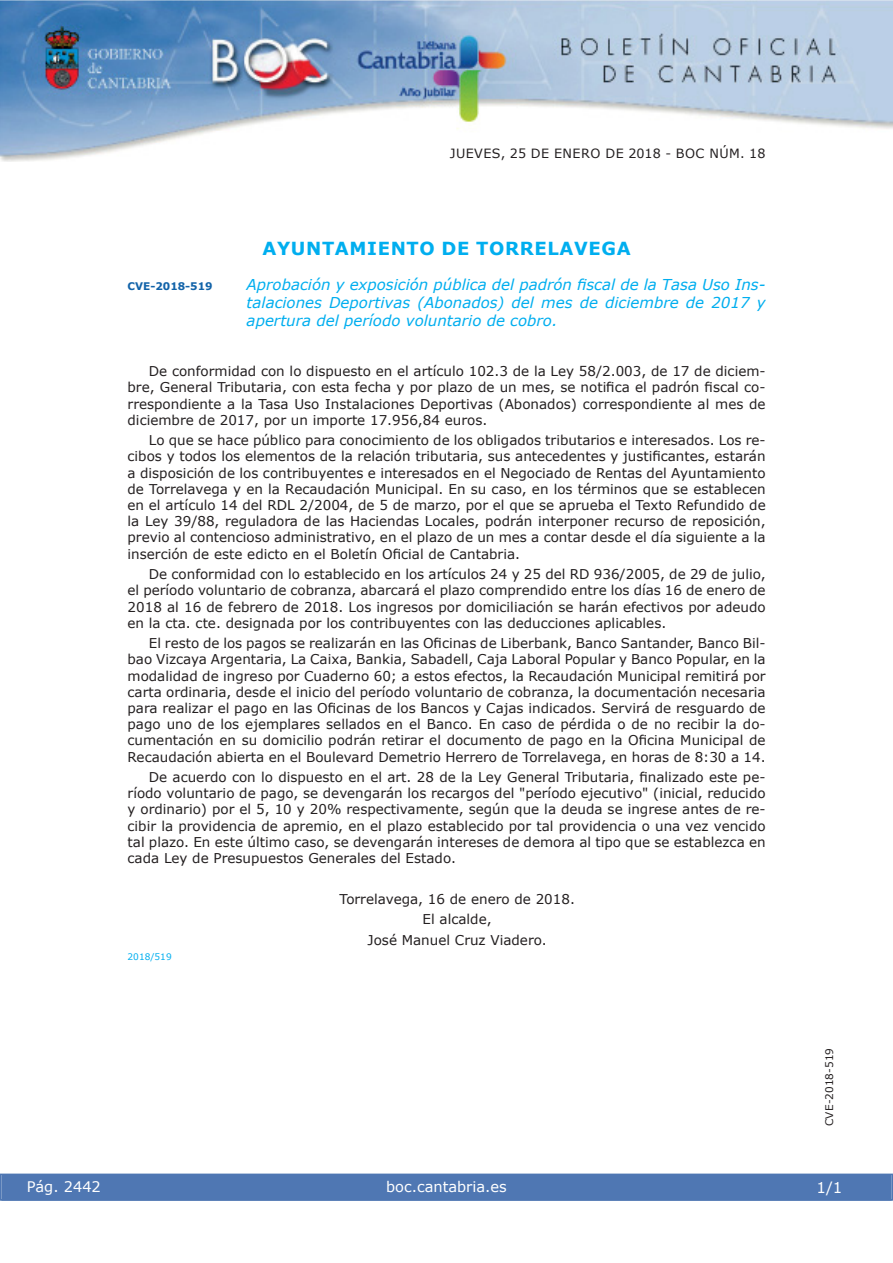
<style>
.page{position:relative;width:893px;height:1263px;background:#fff}
.page>*{position:absolute;margin:0;border:0;box-sizing:border-box;transform-origin:0 0}
.t1{font:700 18px "Verdana";letter-spacing:.035em;color:#00aeef}
.t2{font:italic 15px/18px "Verdana";color:#00aeef;text-align:justify}
.t3{font:15px "Verdana";color:#fff}
.t4{font:14.55px "Verdana";color:#fff}
.t5{font:13.5px/16.2px "Verdana";color:#231f20;text-align:justify}
.t6{font:12.75px "Verdana";letter-spacing:.035em;color:#231f20}
.t7{font:10.5px "Verdana";color:#231f20}
.t8{font:700 10.5px "Verdana";color:#1263a9}
.t9{font:9px "Verdana";color:#00aeef}
</style>
<div class="page">
<img style="left:0;top:0;width:893px;height:161px">
<div style="left:1px;top:1174px;width:890px;height:27px;background:#4f77b3"></div>
<div style="left:0;top:1174px;width:893px;height:27px;border:1px solid #4f77b3"></div>
<p class="t6" style="left:450px;top:145px;width:317px">JUEVES, 25 DE ENERO DE 2018 - BOC NÚM. 18</p>
<h1 class="t1" style="left:262px;top:237px;width:370px">AYUNTAMIENTO DE TORRELAVEGA</h1>
<p class="t8" style="left:128px;top:279px;width:87px">CVE-2018-519</p>
<p class="t2" style="left:247px;top:275px;width:520px">Aprobación y exposición pública del padrón fiscal de la Tasa Uso Ins&shy;talaciones Deportivas (Abonados) del mes de diciembre de 2017 y apertura del período voluntario de cobro.</p>
<p class="t5" style="left:128px;top:363px;width:639px;text-indent:21px">De conformidad con lo dispuesto en el artículo 102.3 de la Ley 58/2.003, de 17 de diciem&shy;bre, General Tributaria, con esta fecha y por plazo de un mes, se notifica el padrón fiscal co&shy;rrespondiente a la Tasa Uso Instalaciones Deportivas (Abonados) correspondiente al mes de diciembre de 2017, por un importe 17.956,84 euros.</p>
<p class="t5" style="left:128px;top:432px;width:640px;text-indent:21px">Lo que se hace público para conocimiento de los obligados tributarios e interesados. Los re&shy;cibos y todos los elementos de la relación tributaria, sus antecedentes y justificantes, estarán a disposición de los contribuyentes e interesados en el Negociado de Rentas del Ayuntamiento de Torrelavega y en la Recaudación Municipal. En su caso, en los términos que se establecen en el artículo 14 del RDL 2/2004, de 5 de marzo, por el que se aprueba el Texto Refundido de la Ley 39/88, reguladora de las Haciendas Locales, podrán interponer recurso de reposición, previo al contencioso administrativo, en el plazo de un mes a contar desde el día siguiente a la inserción de este edicto en el Boletín Oficial de Cantabria.</p>
<p class="t5" style="left:128px;top:566px;width:639px;text-indent:21px">De conformidad con lo establecido en los artículos 24 y 25 del RD 936/2005, de 29 de julio, el período voluntario de cobranza, abarcará el plazo comprendido entre los días 16 de enero de 2018 al 16 de febrero de 2018. Los ingresos por domiciliación se harán efectivos por adeudo en la cta. cte. designada por los contribuyentes con las deducciones aplicables.</p>
<p class="t5" style="left:128px;top:635px;width:640px;text-indent:21px">El resto de los pagos se realizarán en las Oficinas de Liberbank, Banco Santander, Banco Bil&shy;bao Vizcaya Argentaria, La Caixa, Bankia, Sabadell, Caja Laboral Popular y Banco Popular, en la modalidad de ingreso por Cuaderno 60; a estos efectos, la Recaudación Municipal remitirá por carta ordinaria, desde el inicio del período voluntario de cobranza, la documentación necesaria para realizar el pago en las Oficinas de los Bancos y Cajas indicados. Servirá de resguardo de pago uno de los ejemplares sellados en el Banco. En caso de pérdida o de no recibir la do&shy;cumentación en su domicilio podrán retirar el documento de pago en la Oficina Municipal de Recaudación abierta en el Boulevard Demetrio Herrero de Torrelavega, en horas de 8:30 a 14.</p>
<p class="t5" style="left:128px;top:769px;width:640px;text-indent:21px">De acuerdo con lo dispuesto en el art. 28 de la Ley General Tributaria, finalizado este pe&shy;ríodo voluntario de pago, se devengarán los recargos del "período ejecutivo" (inicial, reducido y ordinario) por el 5, 10 y 20% respectivamente, según que la deuda se ingrese antes de re&shy;cibir la providencia de apremio, en el plazo establecido por tal providencia o una vez vencido tal plazo. En este último caso, se devengarán intereses de demora al tipo que se establezca en cada Ley de Presupuestos Generales del Estado.</p>
<p class="t5" style="left:339px;top:888px;width:237px;line-height:20.4px;text-align:center">Torrelavega, 16 de enero de 2018.<br>El alcalde,<br>José Manuel Cruz Viadero.</p>
<p class="t9" style="left:128px;top:951px;width:46px">2018/519</p>
<p class="t4" style="left:27px;top:1177px;width:76px">Pág. 2442</p>
<p class="t4" style="left:386px;top:1178px;width:122px">boc.cantabria.es</p>
<p class="t7" style="left:823px;top:1126px;width:80px;rotate:-90deg">CVE-2018-519</p>
<p class="t3" style="left:816px;top:1178px;width:27px">1/1</p>
</div>
